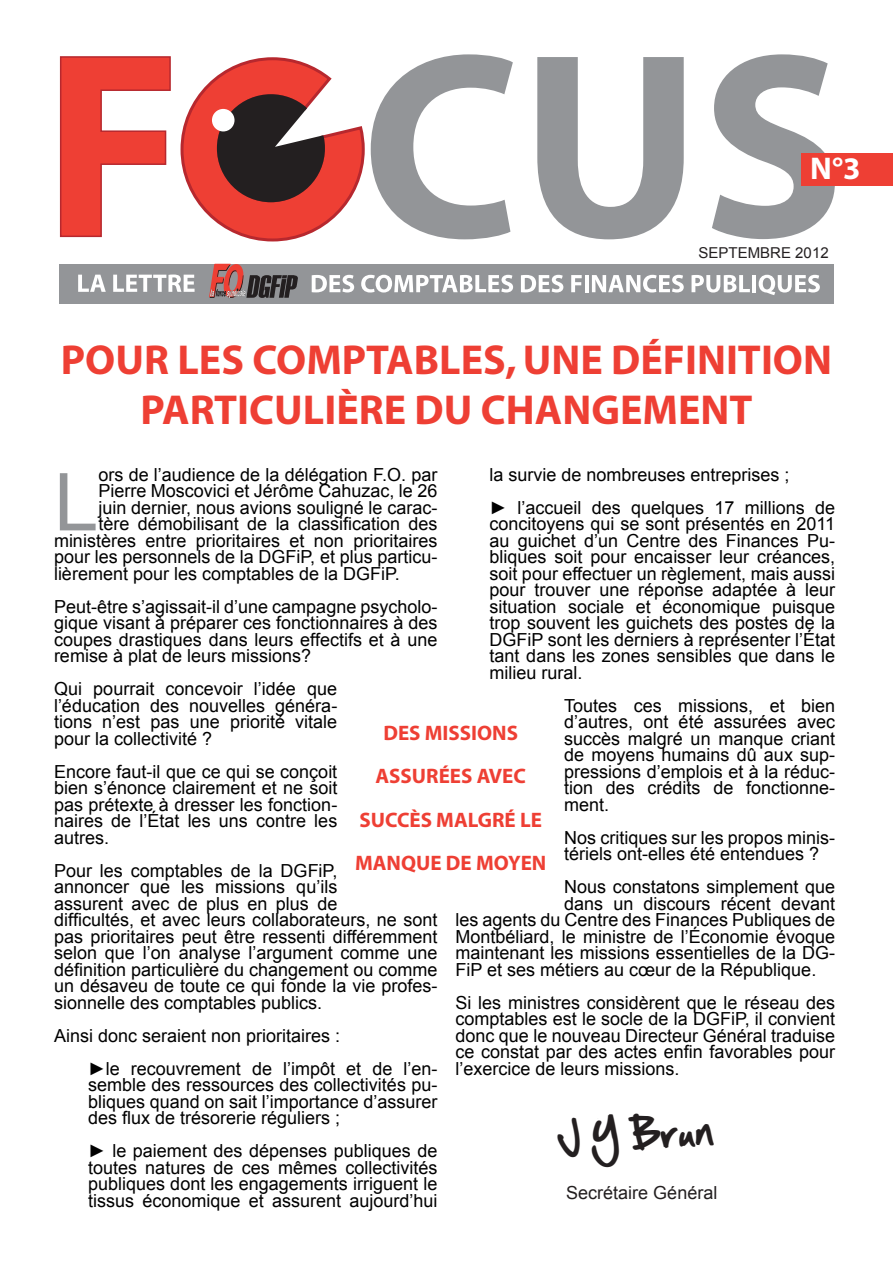
<style>
.page{position:relative;width:893px;height:1263px;background:#fff}
.page>*{position:absolute;margin:0;border:0;box-sizing:border-box;transform-origin:0 0}
.t1{font:79.95px "Arial";color:#939598}
.t2{font:700 42px/50.4px "Myriad";color:#ee3f34;text-align:center}
.t3{font:36px "Hand Of Sean";color:#231f20}
.t4{font:700 31.5px "Myriad";color:#fff}
.t5{font:700 21px/43.5px "Myriad";color:#ee3f34;text-align:center}
.t6{font:18px/16.5px "Arial";color:#000;text-align:justify}
.t7{font:18px "Arial";color:#231f20}
.t8{font:15px "Arial";color:#231f20}
</style>
<div class="page">
<svg style="left:712px;top:54px;width:123px;height:185px"></svg>
<svg style="left:537px;top:57px;width:147px;height:182px"></svg>
<svg style="left:59px;top:56px;width:112px;height:182px"></svg>
<svg style="left:180px;top:54px;width:333px;height:188px"></svg>
<div style="left:212px;top:109px;width:23px;height:22px;background:#fff;border-radius:50%"></div>
<div style="left:59px;top:264px;width:774px;height:39px;background:#939598"></div>
<svg style="left:209px;top:264px;width:89px;height:34px"></svg>
<svg style="left:78px;top:275px;width:28px;height:17px"></svg>
<svg style="left:113px;top:274px;width:82px;height:18px"></svg>
<svg style="left:312px;top:275px;width:42px;height:17px"></svg>
<svg style="left:361px;top:275px;width:152px;height:17px"></svg>
<svg style="left:521px;top:275px;width:42px;height:17px"></svg>
<svg style="left:571px;top:275px;width:11px;height:17px"></svg>
<hr style="left:585px;top:275px;width:3px;height:17px;background:#fff">
<svg style="left:592px;top:275px;width:92px;height:17px"></svg>
<svg style="left:691px;top:275px;width:59px;height:17px"></svg>
<hr style="left:752px;top:275px;width:4px;height:17px;background:#fff">
<svg style="left:759px;top:275px;width:61px;height:20px"></svg>
<div style="left:801px;top:153px;width:91px;height:32px;background:#ee3f34"></div>
<p class="t4" style="left:810px;top:152px;width:52px">N°3</p>
<p class="t8" style="left:699px;top:242px;width:132px">SEPTEMBRE 2012</p>
<p class="t2" style="left:61px;top:336px;width:773px">POUR LES COMPTABLES, UNE DÉFINITION<br>PARTICULIÈRE DU CHANGEMENT</p>
<p class="t1" style="left:54px;top:450px;width:46px">L</p>
<p class="t6" style="left:98px;top:466px;width:340px">ors de l’audience de la délégation F.O. par</p>
<p class="t6" style="left:489px;top:466px;width:302px">la survie de nombreuses entreprises ;</p>
<p class="t6" style="left:489px;top:499px;width:347px">► l’accueil des quelques 17 millions de concitoyens qui se sont présentés en 2011 au guichet d’un Centre des Finances Pu&shy;bliques soit pour encaisser leur créances, soit pour effectuer un règlement, mais aussi pour trouver une réponse adaptée à leur situation sociale et économique puisque trop souvent les guichets des postes de la DGFiP sont les derniers à représenter l’État tant dans les zones sensibles que dans le milieu rural.</p>
<p class="t6" style="left:564px;top:697px;width:273px">Toutes ces missions, et bien d’autres, ont été assurées avec succès malgré un manque criant de moyens humains dû aux sup&shy;pressions d’emplois et à la réduc&shy;tion des crédits de fonctionne&shy;ment.</p>
<p class="t6" style="left:564px;top:829px;width:273px">Nos critiques sur les propos minis&shy;tériels ont-elles été entendues ?</p>
<p class="t6" style="left:564px;top:879px;width:273px">Nous constatons simplement que</p>
<p class="t6" style="left:564px;top:895px;width:273px">dans un discours récent devant</p>
<p class="t6" style="left:455px;top:912px;width:381px">les agents du Centre des Finances Publiques de</p>
<p class="t6" style="left:455px;top:928px;width:381px">Montbéliard, le ministre de l’Économie évoque</p>
<p class="t6" style="left:455px;top:945px;width:381px">maintenant les missions essentielles de la DG-</p>
<p class="t6" style="left:455px;top:961px;width:362px">FiP et ses métiers au cœur de la République.</p>
<p class="t6" style="left:455px;top:994px;width:381px">Si les ministres considèrent que le réseau des comptables est le socle de la DGFiP, il convient donc que le nouveau Directeur Général traduise ce constat par des actes enfin favorables pour l’exercice de leurs missions.</p>
<p class="t6" style="left:98px;top:483px;width:341px">Pierre Moscovici et Jérôme Cahuzac, le 26</p>
<p class="t6" style="left:98px;top:499px;width:341px">juin dernier, nous avions souligné le carac-</p>
<p class="t6" style="left:98px;top:516px;width:341px">tère démobilisant de la classification des</p>
<p class="t6" style="left:54px;top:532px;width:385px">ministères entre prioritaires et non prioritaires</p>
<p class="t6" style="left:54px;top:549px;width:385px">pour les personnels de la DGFiP, et plus particu-</p>
<p class="t6" style="left:54px;top:565px;width:347px">lièrement pour les comptables de la DGFiP.</p>
<p class="t6" style="left:54px;top:598px;width:385px">Peut-être s’agissait-il d’une campagne psycholo&shy;gique visant à préparer ces fonctionnaires à des coupes drastiques dans leurs effectifs et à une remise à plat de leurs missions?</p>
<p class="t6" style="left:54px;top:681px;width:285px">Qui pourrait concevoir l’idée que l’éducation des nouvelles généra&shy;tions n’est pas une priorité vitale pour la collectivité ?</p>
<p class="t6" style="left:54px;top:763px;width:285px">Encore faut-il que ce qui se conçoit bien s’énonce clairement et ne soit pas prétexte à dresser les fonction&shy;naires de l’État les uns contre les autres.</p>
<p class="t6" style="left:54px;top:862px;width:385px;text-align:left">Pour les comptables de la DGFiP,<br>annoncer que les missions qu’ils<br>assurent avec de plus en plus de<br>difficultés, et avec leurs collaborateurs, ne sont pas prioritaires peut être ressenti différemment selon que l’on analyse l’argument comme une définition particulière du changement ou comme un désaveu de toute ce qui fonde la vie profes&shy;sionnelle des comptables publics.</p>
<p class="t6" style="left:54px;top:1027px;width:288px">Ainsi donc seraient non prioritaires :</p>
<p class="t6" style="left:88px;top:1060px;width:351px">►le recouvrement de l’impôt et de l’en&shy;semble des ressources des collectivités pu&shy;bliques quand on sait l’importance d’assurer des flux de trésorerie réguliers ;</p>
<p class="t6" style="left:88px;top:1143px;width:351px">► le paiement des dépenses publiques de toutes natures de ces mêmes collectivités publiques dont les engagements irriguent le tissus économique et assurent aujourd’hui</p>
<p class="t5" style="left:383px;top:712px;width:136px">DES MISSIONS</p>
<p class="t5" style="left:355px;top:755px;width:193px">ASSURÉES AVEC<br>SUCCÈS MALGRÉ LE<br>MANQUE DE MOYEN</p>
<p class="t3" style="left:556px;top:1106px;width:157px;rotate:-3deg">J Y Brun</p>
<p class="t7" style="left:566px;top:1180px;width:153px">Secrétaire Général</p>
</div>
